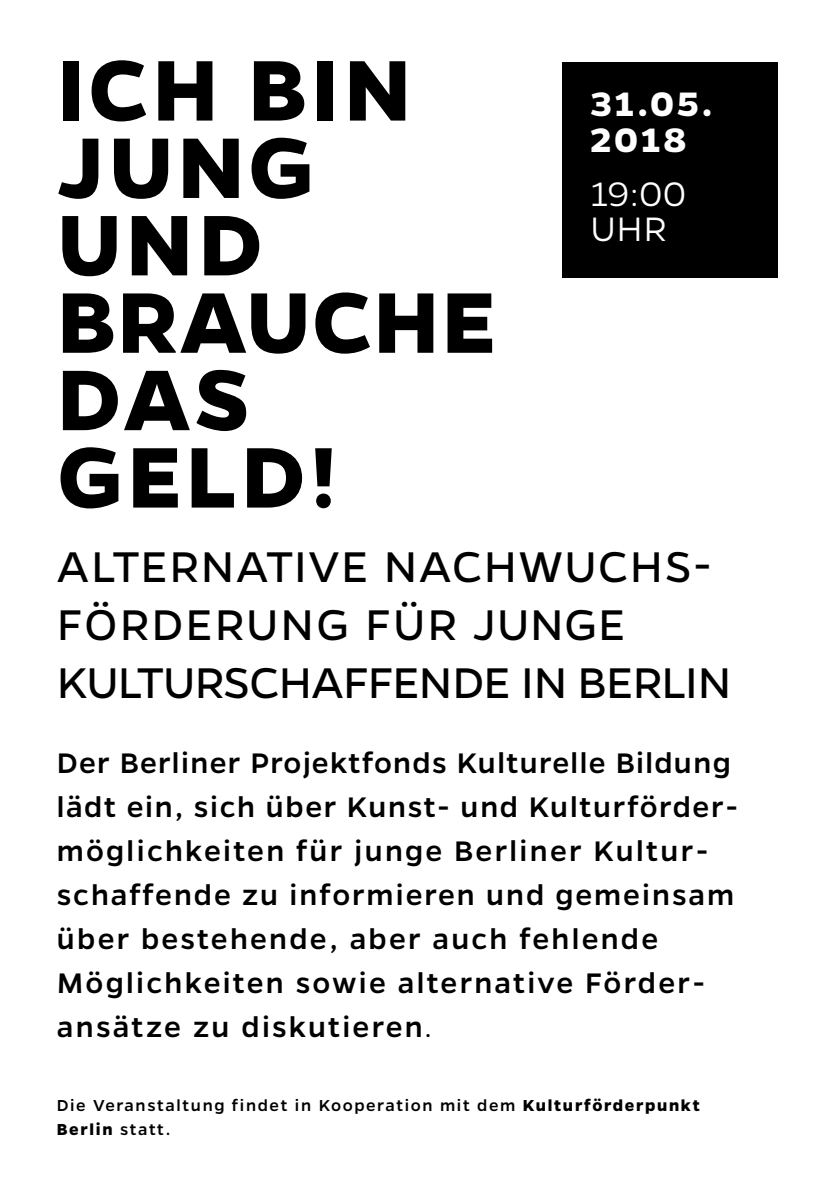
<style>
.page{position:relative;width:840px;height:1191px;background:#fff}
.page>*{position:absolute;margin:0;border:0;box-sizing:border-box;transform-origin:0 0}
.t1{font:700 97.2px/77.4px "Gentona";letter-spacing:.04em;color:#000}
.t2{font:48.6px/58.4px "Gentona";letter-spacing:.02em;color:#000}
.t3{font:700 38.4px/35.2px "Gentona";letter-spacing:.08em;color:#fff}
.t4{font:300 38.4px/35.2px "Gentona";letter-spacing:.005em;color:#fff}
.t5{font:500 32px/44px "Gentona";letter-spacing:.065em;color:#000}
.t6{font:500 18px/23.4px "Gentona";letter-spacing:.09em;color:#000}
.s1{font-size:23.4px}
.s2{font-weight:700}
</style>
<div class="page">
<div style="left:561px;top:62px;width:216px;height:216px;background:#000"></div>
<h1 class="t1" style="left:57px;top:50px;width:440px">ICH BIN<br>JUNG<br>UND<br>BRAUCHE<br>DAS<br>GELD!</h1>
<p class="t3" style="left:590px;top:86px;width:123px">31.05.<br>2018</p>
<p class="t4" style="left:590px;top:176px;width:97px">19:00<br>UHR</p>
<h2 class="t2" style="left:57px;top:537px;width:675px">ALTERNATIVE NACHWUCHS-<br>FÖRDERUNG FÜR JUNGE<br>KULTURSCHAFFENDE IN BERLIN</h2>
<p class="t5" style="left:57px;top:740px;width:682px">Der Berliner Projektfonds Kulturelle Bildung lädt ein, sich über Kunst- und Kulturförder&shy;möglichkeiten für junge Berliner Kultur&shy;schaffende zu informieren und gemeinsam über bestehende, aber auch fehlende Möglichkeiten sowie alternative Förder&shy;ansätze zu diskutieren<span class="s1">.</span></p>
<p class="t6" style="left:57px;top:1094px;width:644px">Die Veranstaltung findet in Kooperation mit dem <span class="s2">Kulturförderpunkt<br>Berlin</span> statt.</p>
</div>
